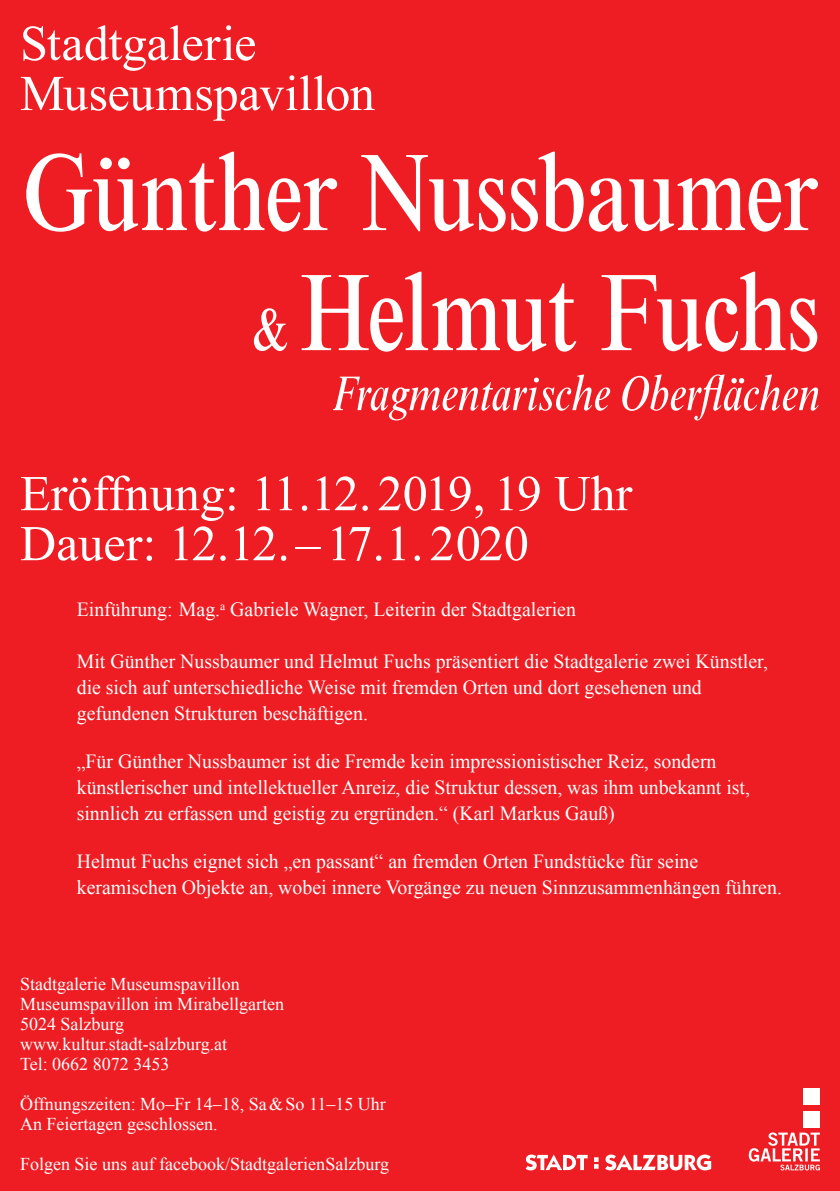
<style>
.page{position:relative;width:840px;height:1191px;background:#fff}
.page>*{position:absolute;margin:0;border:0;box-sizing:border-box;transform-origin:0 0}
.t1{font:condensed 110px/120px "Times New Roman";letter-spacing:-.015em;color:#fff;text-align:right}
.t2{font:50px/50px "Times New Roman";color:#fff}
.t3{font:italic condensed 50px "Times New Roman";letter-spacing:-.01em;color:#fff}
.t4{font:20px/26px "Times New Roman";color:#fff}
.t5{font:18px/20px "Times New Roman";color:#fff}
.s1{font-size:60px}
</style>
<div class="page">
<div style="left:0;top:0;width:839px;height:1191px;background:#ee1d23"></div>
<svg style="left:748px;top:1132px;width:71px;height:38px"></svg>
<div style="left:802px;top:1111px;width:17px;height:16px;background:#fff"></div>
<div style="left:802px;top:1088px;width:17px;height:17px;background:#fff"></div>
<svg style="left:525px;top:1154px;width:62px;height:16px"></svg>
<svg style="left:594px;top:1157px;width:4px;height:11px"></svg>
<svg style="left:605px;top:1154px;width:105px;height:16px"></svg>
<h2 class="t2" style="left:20px;top:18px;width:356px">Stadtgalerie<br>Museumspavillon</h2>
<h1 class="t1" style="left:23px;top:133px;width:798px">Günther Nussbaumer <span class="s1">&amp;</span> Helmut Fuchs</h1>
<h2 class="t3" style="left:332px;top:364px;width:489px">Fragmentarische Oberflächen</h2>
<h2 class="t2" style="left:20px;top:468px;width:613px">Eröffnung: 11.12. 2019, 19 Uhr<br>Dauer: 12.12.–17.1.2020</h2>
<p class="t4" style="left:77px;top:596px;width:500px">Einführung: Mag.<sup>a</sup> Gabriele Wagner, Leiterin der Stadtgalerien</p>
<p class="t4" style="left:77px;top:648px;width:692px">Mit Günther Nussbaumer und Helmut Fuchs präsentiert die Stadtgalerie zwei Künstler, die sich auf unterschiedliche Weise mit fremden Orten und dort gesehenen und gefundenen Strukturen beschäftigen.</p>
<p class="t4" style="left:77px;top:748px;width:674px">„Für Günther Nussbaumer ist die Fremde kein impressionistischer Reiz, sondern künstlerischer und intellektueller Anreiz, die Struktur dessen, was ihm unbekannt ist, sinnlich zu erfassen und geistig zu ergründen.“ (Karl Markus Gauß)</p>
<p class="t4" style="left:77px;top:848px;width:706px">Helmut Fuchs eignet sich „en passant“ an fremden Orten Fundstücke für seine keramischen Objekte an, wobei innere Vorgänge zu neuen Sinnzusammenhängen führen.</p>
<p class="t5" style="left:20px;top:974px;width:265px">Stadtgalerie Museumspavillon<br>Museumspavillon im Mirabellgarten<br>5024 Salzburg www.kultur.stadt-salzburg.at<br>Tel: 0662 8072 3453</p>
<p class="t5" style="left:20px;top:1094px;width:367px">Öffnungszeiten: Mo–Fr 14–18, Sa&amp;So 11–15 Uhr<br>An Feiertagen geschlossen.</p>
<p class="t5" style="left:20px;top:1154px;width:370px">Folgen Sie uns auf facebook/StadtgalerienSalzburg</p>
</div>
